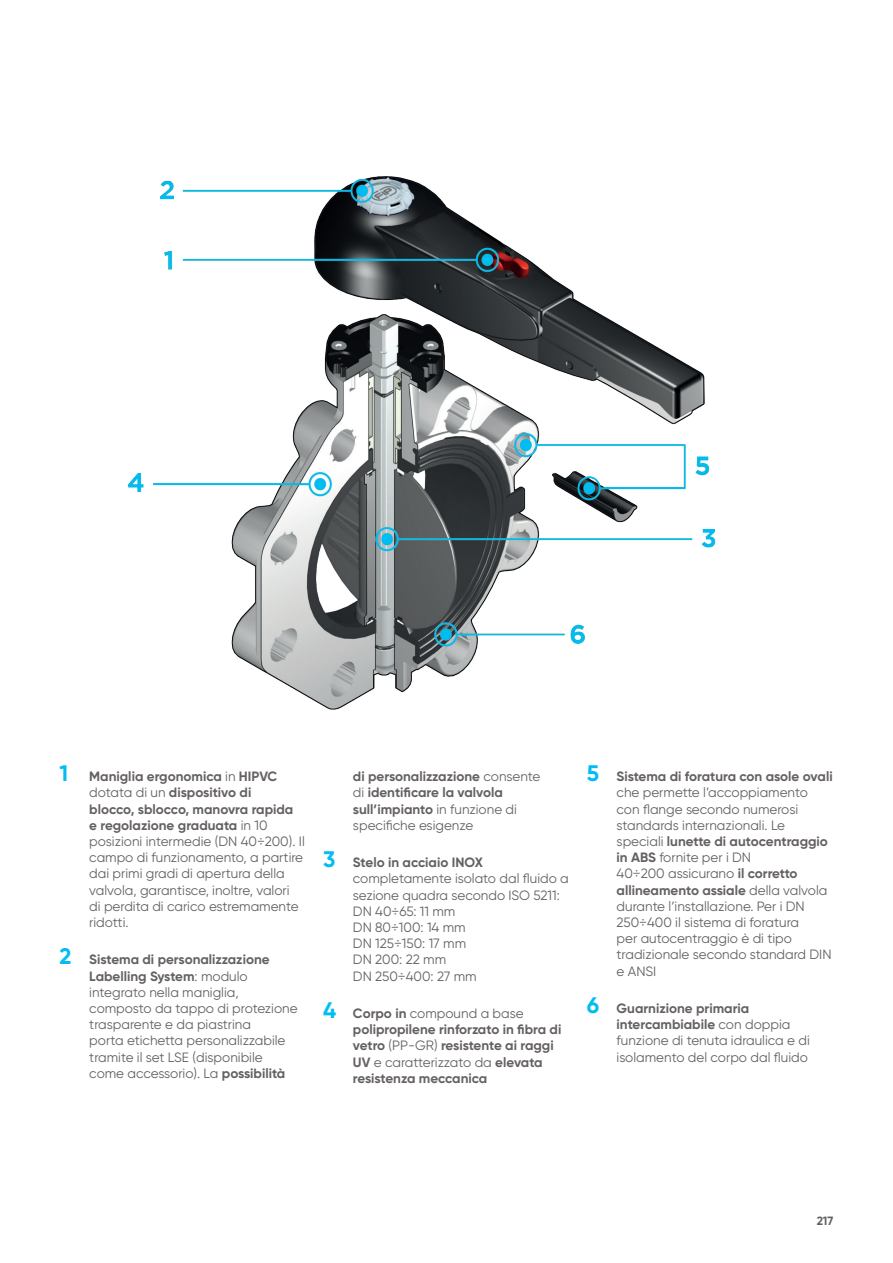
<style>
.page{position:relative;width:893px;height:1263px;background:#fff}
.page>*{position:absolute;margin:0;border:0;box-sizing:border-box;transform-origin:0 0}
.t1{font:13.5px/16.2px "Gilroy";color:#656160}
.t2{font:700 13.5px/16.2px "Gilroy";color:#656160}
.t3{font:700 12px "Gilroy";color:#656160}
.s1{font-weight:700;font-size:22.5px;color:#01bdf2}
.s2{font-weight:700}
.s3{font-weight:400}
.s4{font-size:22.5px;color:#01bdf2}
</style>
<div class="page">
<img style="left:127px;top:176px;width:589px;height:534px">
<p class="t1" style="left:89px;top:768px;width:217px;text-indent:-30px"><span class="s1">1</span> <span class="s2">Maniglia ergonomica</span> in <span class="s2">HIPVC </span>dotata di un <span class="s2">dispositivo di<br>blocco, sblocco, manovra rapida<br>e regolazione graduata</span> in 10 posizioni intermedie (DN 40÷200). Il campo di funzionamento, a partire dai primi gradi di apertura della valvola, garantisce, inoltre, valori<br>di perdita di carico estremamente ridotti.</p>
<p class="t1" style="left:89px;top:951px;width:210px;text-indent:-30px"><span class="s1">2</span> <span class="s2">Sistema di personalizzazione<br>Labelling System</span>: modulo integrato nella maniglia, composto da tappo di protezione trasparente e da piastrina<br>porta etichetta personalizzabile tramite il set LSE (disponibile come accessorio). La <span class="s2">possibilità</span></p>
<p class="t2" style="left:353px;top:768px;width:189px">di personalizzazione <span class="s3">consente di</span> identificare la valvola sull’impianto <span class="s3">in funzione di specifiche esigenze</span></p>
<p class="t1" style="left:353px;top:854px;width:217px;text-indent:-30px"><span class="s1">3</span> <span class="s2">Stelo in acciaio INOX </span>completamente isolato dal fluido a sezione quadra secondo ISO 5211:<br>DN 40÷65: 11 mm<br>DN 80÷100: 14 mm<br>DN 125÷150: 17 mm<br>DN 200: 22 mm<br>DN 250÷400: 27 mm</p>
<p class="t2" style="left:353px;top:1005px;width:210px;text-indent:-30px"><span class="s4">4</span> Corpo in <span class="s3">compound a base </span>polipropilene rinforzato in fibra di vetro <span class="s3">(PP-GR)</span> resistente ai raggi<br>UV <span class="s3">e caratterizzato da</span> elevata resistenza meccanica</p>
<p class="t1" style="left:617px;top:768px;width:218px;text-indent:-30px"><span class="s1">5</span> <span class="s2">Sistema di foratura con asole ovali </span>che permette l’accoppiamento con flange secondo numerosi standards internazionali. Le speciali <span class="s2">lunette di autocentraggio in ABS</span> fornite per i DN<br>40÷200 assicurano <span class="s2">il corretto allineamento assiale</span> della valvola durante l’installazione. Per i DN<br>250÷400 il sistema di foratura<br>per autocentraggio è di tipo tradizionale secondo standard DIN e ANSI</p>
<p class="t1" style="left:617px;top:1000px;width:195px;text-indent:-30px"><span class="s1">6</span> <span class="s2">Guarnizione primaria intercambiabile</span> con doppia funzione di tenuta idraulica e di isolamento del corpo dal fluido</p>
<p class="t3" style="left:817px;top:1213px;width:18px">217</p>
</div>
